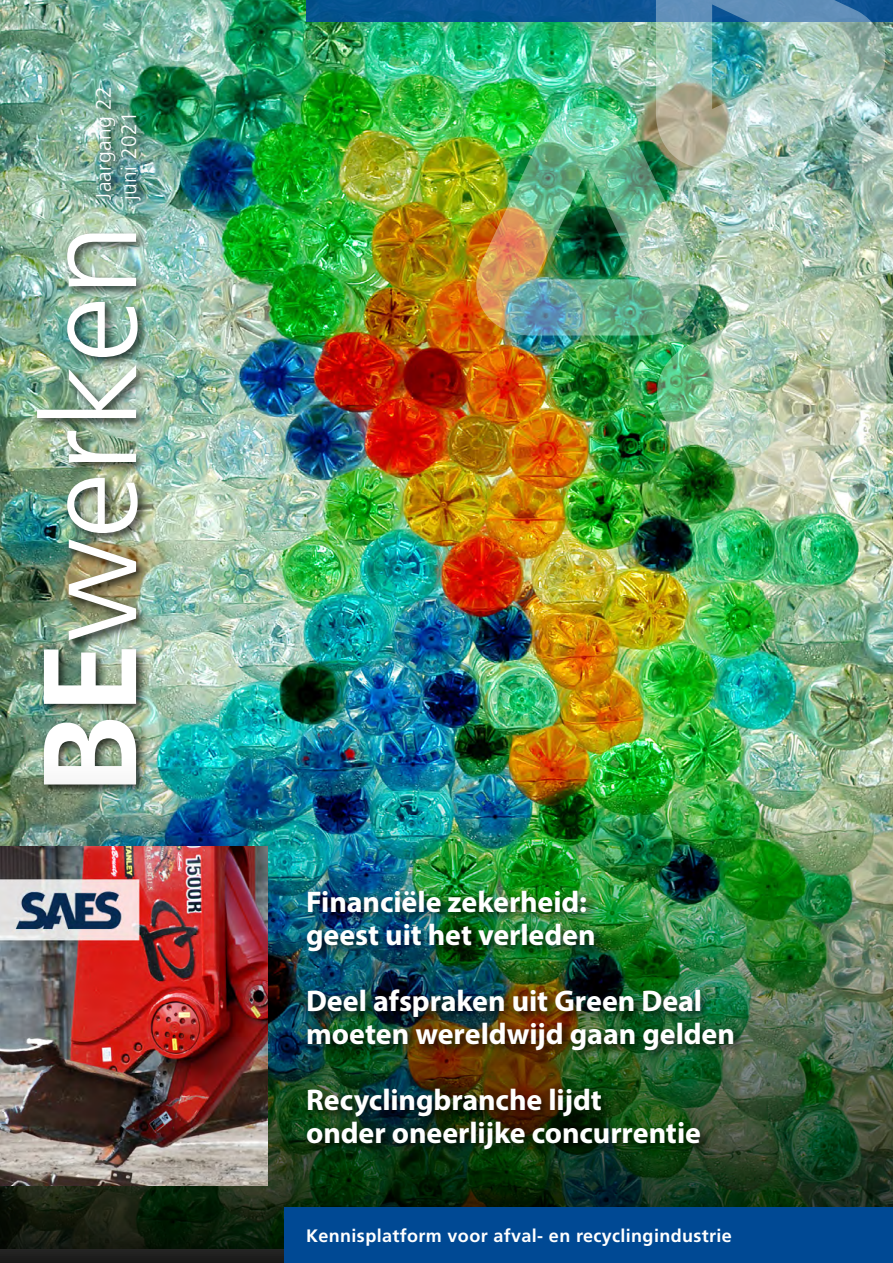
<style>
.page{position:relative;width:893px;height:1263px;background:#fff}
.page>*{position:absolute;margin:0;border:0;box-sizing:border-box;transform-origin:0 0}
.t1{font:300 132px "Frutiger LT Std";color:#fff}
.t2{font:700 30px "Myriad Pro";letter-spacing:-.005em;color:#fff}
.t3{font:300 21px/25.2px "Frutiger LT Std";letter-spacing:.02em;color:#fff}
.t4{font:700 18px "Frutiger LT Std";letter-spacing:.02em;color:#fff}
.s1{font-weight:700}
</style>
<div class="page">
<img style="left:0;top:0;width:893px;height:756px">
<div style="left:306px;top:0;width:587px;height:21px;background:#055391"></div>
<div style="left:33px;top:229px;width:117px;height:567px;background:#000;opacity:.75"></div>
<div style="left:91px;top:84px;width:61px;height:128px;background:#000;opacity:.75"></div>
<img style="left:0;top:756px;width:893px;height:507px">
<div style="left:285px;top:1208px;width:608px;height:55px;background:#004994"></div>
<div style="left:303px;top:886px;width:443px;height:275px;background:#000;opacity:.75"></div>
<img style="left:0;top:846px;width:267px;height:339px">
<img style="left:476px;top:0;width:417px;height:504px">
<p class="t3" style="left:91px;top:200px;width:115px;rotate:-90deg">Jaargang 22 juni 2021</p>
<p class="t1" style="left:16px;top:795px;width:574px;rotate:-90deg"><span class="s1">BE</span>werken</p>
<p class="t2" style="left:306px;top:882px;width:282px">Financiële zekerheid:</p>
<p class="t2" style="left:306px;top:915px;width:291px">geest uit het verleden</p>
<p class="t2" style="left:306px;top:981px;width:397px">Deel afspraken uit Green Deal</p>
<p class="t2" style="left:306px;top:1014px;width:430px">moeten wereldwijd gaan gelden</p>
<p class="t2" style="left:306px;top:1080px;width:297px">Recyclingbranche lijdt</p>
<p class="t2" style="left:306px;top:1113px;width:396px">onder oneerlijke concurrentie</p>
<p class="t4" style="left:306px;top:1225px;width:427px">Kennisplatform voor afval- en recyclingindustrie</p>
</div>
